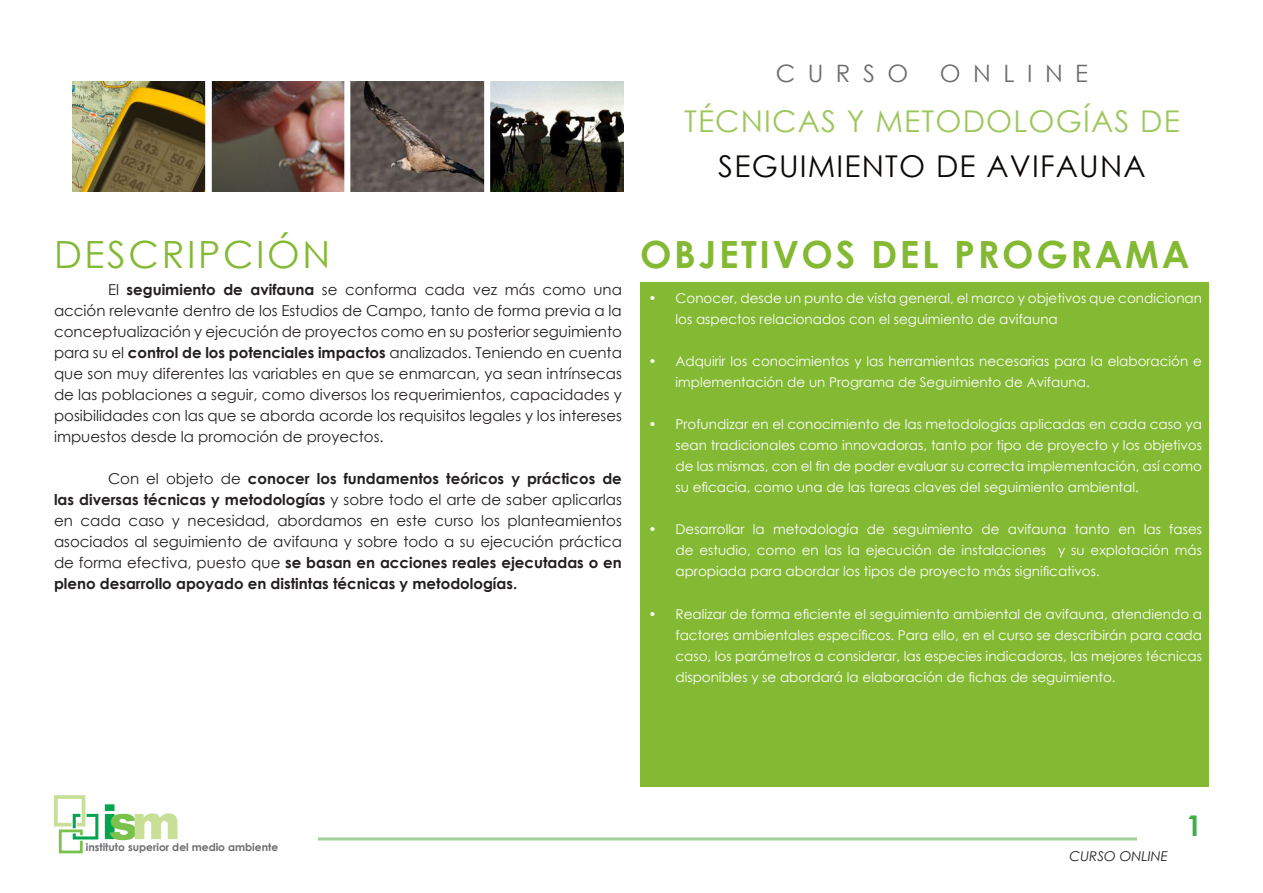
<style>
.page{position:relative;width:1263px;height:893px;background:#fff}
.page>*{position:absolute;margin:0;border:0;box-sizing:border-box;transform-origin:0 0}
.t1{font:700 37.5px "Century Gothic";letter-spacing:.07em;color:#84b933}
.t2{font:37.5px "Century Gothic";letter-spacing:.07em;color:#84b933}
.t3{font:30px "Century Gothic";letter-spacing:.04em;color:#9dc75c}
.t4{font:30px "Century Gothic";letter-spacing:.04em;color:#0c0806}
.t5{font:700 28.5px "Century Gothic";color:#40ae49}
.t6{font:24px "Century Gothic";letter-spacing:.52em;color:#6c6d70}
.t7{font:15px/21px "Century Gothic";color:#231f20;text-align:justify}
.t8{font:13.5px/21px "Century Gothic";color:#fff;text-align:justify}
.t9{font:italic 13.5px "Century Gothic";color:#231f20}
.t10{font:700 10.65px "Century Gothic";color:#6c6d70}
.s1{font-weight:700}
</style>
<div class="page">
<svg style="left:54px;top:795px;width:44px;height:58px"></svg>
<svg style="left:105px;top:804px;width:72px;height:36px"></svg>
<hr style="left:318px;top:837px;width:819px;height:3px;background:#a3cf9a">
<img style="left:72px;top:82px;width:552px;height:109px">
<div style="left:641px;top:282px;width:568px;height:505px;background:#84b933"></div>
<h3 class="t6" style="left:776px;top:56px;width:134px">CURSO</h3>
<h3 class="t6" style="left:940px;top:56px;width:150px">ONLINE</h3>
<h2 class="t3" style="left:684px;top:100px;width:497px">TÉCNICAS Y METODOLOGÍAS DE</h2>
<h2 class="t4" style="left:718px;top:145px;width:429px">SEGUIMIENTO DE AVIFAUNA</h2>
<p class="t2" style="left:54px;top:228px;width:278px">DESCRIPCIÓN</p>
<p class="t1" style="left:640px;top:226px;width:551px">OBJETIVOS DEL PROGRAMA</p>
<p class="t8" style="left:675px;top:287px;width:528px;text-indent:-27px">• Conocer, desde un punto de vista general, el marco y objetivos que condicionan los aspectos relacionados con el seguimiento de avifauna</p>
<p class="t8" style="left:675px;top:350px;width:528px;text-indent:-27px">• Adquirir los conocimientos y las herramientas necesarias para la elaboración e implementación de un Programa de Seguimiento de Avifauna.</p>
<p class="t8" style="left:675px;top:414px;width:528px;text-indent:-27px">• Profundizar en el conocimiento de las metodologías aplicadas en cada caso ya sean tradicionales como innovadoras, tanto por tipo de proyecto y los objetivos de las mismas, con el fin de poder evaluar su correcta implementación, así como su eficacia, como una de las tareas claves del seguimiento ambiental.</p>
<p class="t8" style="left:675px;top:519px;width:528px;text-indent:-27px">• Desarrollar la metodología de seguimiento de avifauna tanto en las fases de estudio, como en las la ejecución de instalaciones y su explotación más apropiada para abordar los tipos de proyecto más significativos.</p>
<p class="t8" style="left:675px;top:603px;width:528px;text-indent:-27px">• Realizar de forma eficiente el seguimiento ambiental de avifauna, atendiendo a factores ambientales específicos. Para ello, en el curso se describirán para cada caso, los parámetros a considerar, las especies indicadoras, las mejores técnicas disponibles y se abordará la elaboración de fichas de seguimiento.</p>
<p class="t7" style="left:54px;top:279px;width:569px;text-indent:54px">El <span class="s1">seguimiento de avifauna</span> se conforma cada vez más como una acción relevante dentro de los Estudios de Campo, tanto de forma previa a la conceptualización y ejecución de proyectos como en su posterior seguimiento para su el <span class="s1">control de los potenciales impactos</span> analizados. Teniendo en cuenta que son muy diferentes las variables en que se enmarcan, ya sean intrínsecas de las poblaciones a seguir, como diversos los requerimientos, capacidades y posibilidades con las que se aborda acorde los requisitos legales y los intereses impuestos desde la promoción de proyectos.</p>
<p class="t7" style="left:54px;top:468px;width:569px;text-indent:54px">Con el objeto de <span class="s1">conocer los fundamentos teóricos y prácticos de las diversas técnicas y metodologías</span> y sobre todo el arte de saber aplicarlas en cada caso y necesidad, abordamos en este curso los planteamientos asociados al seguimiento de avifauna y sobre todo a su ejecución práctica de forma efectiva, puesto que <span class="s1">se basan en acciones reales ejecutadas o en pleno desarrollo apoyado en distintas técnicas y metodologías.</span></p>
<p class="t10" style="left:86px;top:839px;width:194px">instituto superior del medio ambiente</p>
<p class="t9" style="left:1069px;top:846px;width:100px">CURSO ONLINE</p>
<p class="t5" style="left:1186px;top:804px;width:17px">1</p>
</div>
